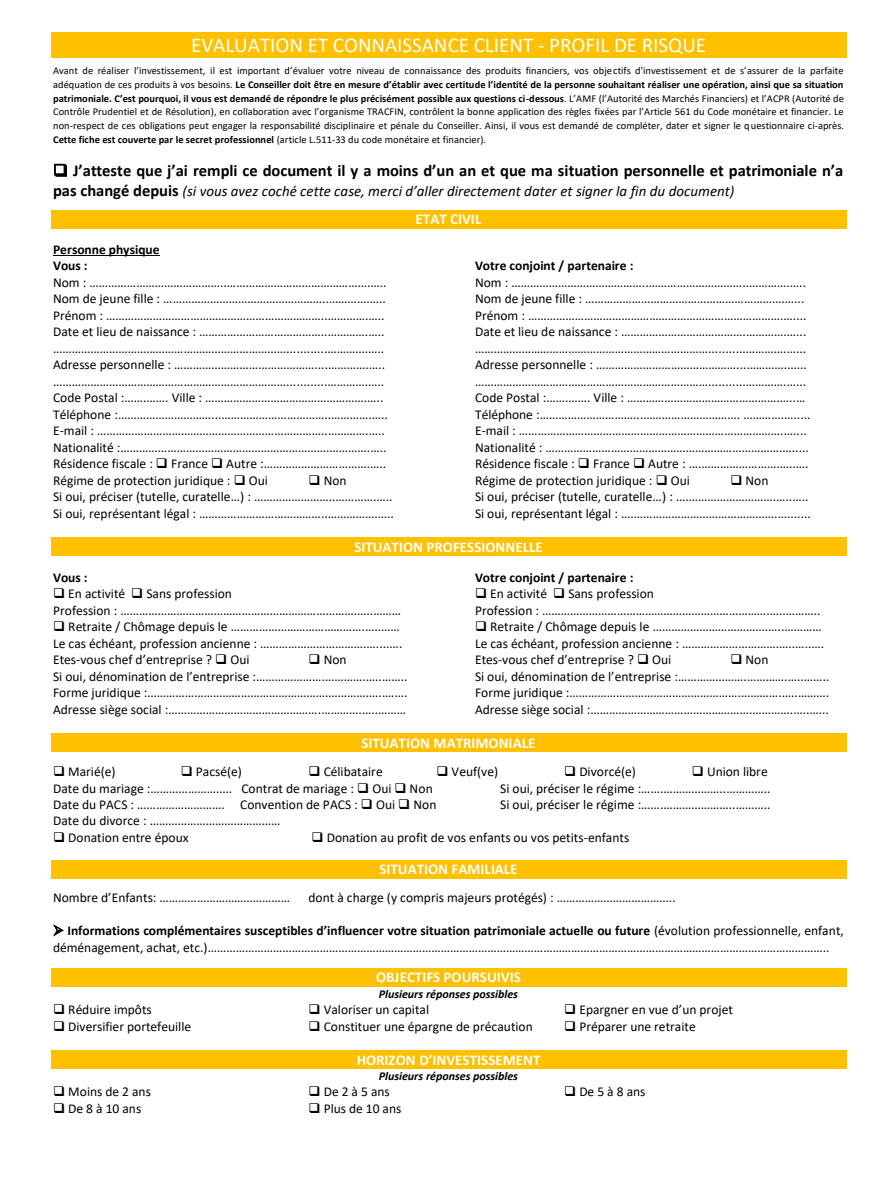
<style>
.page{position:relative;width:892px;height:1188px;background:#fff}
.page>*{position:absolute;margin:0;border:0;box-sizing:border-box;transform-origin:0 0}
.t1{font:21px "Calibri";color:#fff}
.t2{font:700 16.5px "Calibri";letter-spacing:-.005em;color:#000}
.t3{font:700 15px "Calibri";color:#fff}
.t4{font:italic 15px/27.9px "Calibri";letter-spacing:.005em;color:#000}
.t5{font:13.5px/16.5px "Calibri";color:#000}
.t6{font:700 13.5px/16.4px "Calibri";letter-spacing:-.005em;color:#000}
.t7{font:italic 700 12px "Calibri";letter-spacing:-.005em;color:#000}
.t8{font:10.5px/13.8px "Calibri";letter-spacing:.005em;color:#000;text-align:justify}
.s1{font-weight:700}
.s2{font-weight:700;font-style:normal;font-size:16.5px}
.s3{font-weight:700;font-style:normal;color:#fff}
</style>
<div class="page">
<div style="left:51px;top:32px;width:795px;height:26px;background:#ffc000"></div>
<div style="left:51px;top:210px;width:795px;height:18px;background:#ffc000"></div>
<hr style="left:53px;top:255px;width:107px;height:1px;background:#000">
<div style="left:51px;top:538px;width:795px;height:18px;background:#ffc000"></div>
<div style="left:51px;top:734px;width:795px;height:18px;background:#ffc000"></div>
<div style="left:51px;top:860px;width:795px;height:18px;background:#ffc000"></div>
<div style="left:51px;top:968px;width:795px;height:18px;background:#ffc000"></div>
<div style="left:51px;top:1050px;width:795px;height:19px;background:#ffc000"></div>
<h1 class="t1" style="left:191px;top:36px;width:516px">EVALUATION ET CONNAISSANCE CLIENT - PROFIL DE RISQUE</h1>
<p class="t8" style="left:53px;top:64px;width:792px">Avant de réaliser l’investissement, il est important d’évaluer votre niveau de connaissance des produits financiers, vos objectifs d'investissement et de s’assurer de la parfaite adéquation de ces produits à vos besoins. <span class="s1">Le Conseiller doit être en mesure d’établir avec certitude l’identité de la personne souhaitant réaliser une opération, ainsi que sa situation patrimoniale. C’est pourquoi, il vous est demandé de répondre le plus précisément possible aux questions ci-dessous</span>. L’AMF (l’Autorité des Marchés Financiers) et l’ACPR (Autorité de Contrôle Prudentiel et de Résolution), en collaboration avec l’organisme TRACFIN, contrôlent la bonne application des règles fixées par l’Article 561 du Code monétaire et financier. Le non-respect de ces obligations peut engager la responsabilité disciplinaire et pénale du Conseiller. Ainsi, il vous est demandé de compléter, dater et signer le questionnaire ci-après.<br><span class="s1">Cette fiche est couverte par le secret professionnel</span> (article L.511-33 du code monétaire et financier).</p>
<p class="t2" style="left:53px;top:164px;width:791px">❑ J’atteste que j’ai rempli ce document il y a moins d’un an et que ma situation personnelle et patrimoniale n’a</p>
<p class="t4" style="left:415px;top:179px;width:320px;text-indent:-362px"><span class="s2">pas changé depuis</span> (si vous avez coché cette case, merci d’aller directement dater et signer la fin du document)<br><span class="s3">ETAT CIVIL</span></p>
<p class="t6" style="left:53px;top:242px;width:108px">Personne physique<br>Vous :</p>
<p class="t5" style="left:53px;top:275px;width:336px">Nom : ……………………………………..……………………………………….…..<br>Nom de jeune fille : ……………………………………………..………….…..<br>Prénom : ……………………………………………………………..………….…..<br>Date et lieu de naissance : …………………………………..………….….. …………………………………………………………………............………….…..<br>Adresse personnelle : ………………………………………....………….….. …………………………………………………………………............………….…..<br>Code Postal :…….……. Ville : …………………………………………….…..<br>Téléphone :…………………………...……………………………..………….…..<br>E-mail : ………………………………………………………………..………….…..<br>Nationalité :………………………………………………………….………….…..<br>Résidence fiscale : ❑ France ❑ Autre :…………………………….…..<br>Régime de protection juridique : ❑ Oui</p>
<p class="t6" style="left:475px;top:259px;width:160px">Votre conjoint / partenaire :</p>
<p class="t5" style="left:475px;top:275px;width:337px">Nom : ……………………………………..…………………………..………….…..<br>Nom de jeune fille : ……………………………………………………….…...<br>Prénom : ……………………………………………………………………….…....<br>Date et lieu de naissance : ………………………………….………….…... …………………………………………………………………...........………….…...<br>Adresse personnelle : ………………………………………...………….…... …………………………………………………………………...........………….…...<br>Code Postal :…….……. Ville : ………………………………………….…..… Téléphone :…………………………...…………………………. ………….….....<br>E-mail : ………………………………………………………………………….…....<br>Nationalité : ………………………………………………………………….….....<br>Résidence fiscale : ❑ France ❑ Autre : ….…………………….…..….<br>Régime de protection juridique : ❑ Oui</p>
<p class="t5" style="left:53px;top:473px;width:342px;text-indent:255px">❑ Non<br>Si oui, préciser (tutelle, curatelle…) : ……………………..………….…..<br>Si oui, représentant légal : …………………………………..…………….…..</p>
<p class="t5" style="left:475px;top:473px;width:337px;text-indent:255px">❑ Non<br>Si oui, préciser (tutelle, curatelle…) : ….……………………….…..…..<br>Si oui, représentant légal : ….……………………………………….….......</p>
<p class="t3" style="left:354px;top:541px;width:190px">SITUATION PROFESSIONNELLE</p>
<p class="t6" style="left:475px;top:570px;width:160px">Votre conjoint / partenaire :</p>
<p class="t5" style="left:475px;top:587px;width:347px">❑ En activité ❑ Sans profession<br>Profession : ……………………………………………………………….…..………..</p>
<p class="t5" style="left:475px;top:620px;width:351px">❑ Retraite / Chômage depuis le ……………………………….…..…………<br>Le cas échéant, profession ancienne : ………………………….…..…..….<br>Etes-vous chef d’entreprise ? ❑ Oui</p>
<p class="t6" style="left:53px;top:570px;width:36px">Vous :</p>
<p class="t5" style="left:53px;top:587px;width:349px">❑ En activité ❑ Sans profession<br>Profession : ………………………………………………………………….…..………</p>
<p class="t5" style="left:53px;top:620px;width:351px">❑ Retraite / Chômage depuis le …………………………………….…..……<br>Le cas échéant, profession ancienne : …………………………….…....….<br>Etes-vous chef d’entreprise ? ❑ Oui</p>
<p class="t5" style="left:53px;top:652px;width:356px;text-indent:255px">❑ Non<br>Si oui, dénomination de l’entreprise :………………….………….…..……..<br>Forme juridique :………………………………………………….………….…..…….<br>Adresse siège social :………………………………………….………….…..………</p>
<p class="t5" style="left:475px;top:652px;width:356px;text-indent:255px">❑ Non<br>Si oui, dénomination de l’entreprise :………………….………….…..……..<br>Forme juridique :……………………………………………….………….…..……….<br>Adresse siège social :…………………………………………….………….…..…...</p>
<p class="t3" style="left:361px;top:737px;width:175px">SITUATION MATRIMONIALE</p>
<p class="t5" style="left:53px;top:764px;width:64px">❑ Marié(e)</p>
<p class="t5" style="left:181px;top:764px;width:63px">❑ Pacsé(e)</p>
<p class="t5" style="left:308px;top:764px;width:76px">❑ Célibataire</p>
<p class="t5" style="left:436px;top:764px;width:63px">❑ Veuf(ve)</p>
<p class="t5" style="left:564px;top:764px;width:73px">❑ Divorcé(e)</p>
<p class="t5" style="left:692px;top:764px;width:77px">❑ Union libre</p>
<p class="t5" style="left:53px;top:781px;width:381px">Date du mariage :………………….…. Contrat de mariage : ❑ Oui ❑ Non</p>
<p class="t5" style="left:500px;top:781px;width:272px">Si oui, préciser le régime :…….………………..…………..</p>
<p class="t5" style="left:53px;top:797px;width:385px">Date du PACS : ………………………. Convention de PACS : ❑ Oui ❑ Non</p>
<p class="t5" style="left:500px;top:797px;width:272px">Si oui, préciser le régime :…….…………………..………..</p>
<p class="t5" style="left:53px;top:814px;width:229px">Date du divorce : ……………………………………</p>
<p class="t5" style="left:53px;top:830px;width:137px">❑ Donation entre époux</p>
<p class="t5" style="left:311px;top:830px;width:319px">❑ Donation au profit de vos enfants ou vos petits-enfants</p>
<p class="t3" style="left:379px;top:863px;width:140px">SITUATION FAMILIALE</p>
<p class="t5" style="left:53px;top:891px;width:239px">Nombre d’Enfants: ……………………………………</p>
<p class="t5" style="left:308px;top:891px;width:369px">dont à charge (y compris majeurs protégés) : ………………………………..</p>
<p class="t5" style="left:53px;top:924px;width:792px">➢ <span class="s1">Informations complémentaires susceptibles d’influencer votre situation patrimoniale actuelle ou future</span> (évolution professionnelle, enfant, déménagement, achat, etc.)………………………………………………………………………………………………………………………………………………………………………………..</p>
<p class="t3" style="left:376px;top:971px;width:146px">OBJECTIFS POURSUIVIS</p>
<p class="t7" style="left:379px;top:989px;width:141px">Plusieurs réponses possibles</p>
<p class="t5" style="left:53px;top:1002px;width:100px">❑ Réduire impôts</p>
<p class="t5" style="left:308px;top:1002px;width:122px">❑ Valoriser un capital</p>
<p class="t5" style="left:564px;top:1002px;width:170px">❑ Epargner en vue d’un projet</p>
<p class="t5" style="left:53px;top:1019px;width:140px">❑ Diversifier portefeuille</p>
<p class="t5" style="left:308px;top:1019px;width:226px">❑ Constituer une épargne de précaution</p>
<p class="t5" style="left:564px;top:1019px;width:133px">❑ Préparer une retraite</p>
<p class="t3" style="left:356px;top:1054px;width:185px">HORIZON D’INVESTISSEMENT</p>
<p class="t7" style="left:379px;top:1071px;width:141px">Plusieurs réponses possibles</p>
<p class="t5" style="left:53px;top:1085px;width:99px">❑ Moins de 2 ans</p>
<p class="t5" style="left:308px;top:1085px;width:83px">❑ De 2 à 5 ans</p>
<p class="t5" style="left:564px;top:1085px;width:83px">❑ De 5 à 8 ans</p>
<p class="t5" style="left:53px;top:1101px;width:90px">❑ De 8 à 10 ans</p>
<p class="t5" style="left:308px;top:1101px;width:94px">❑ Plus de 10 ans</p>
</div>
